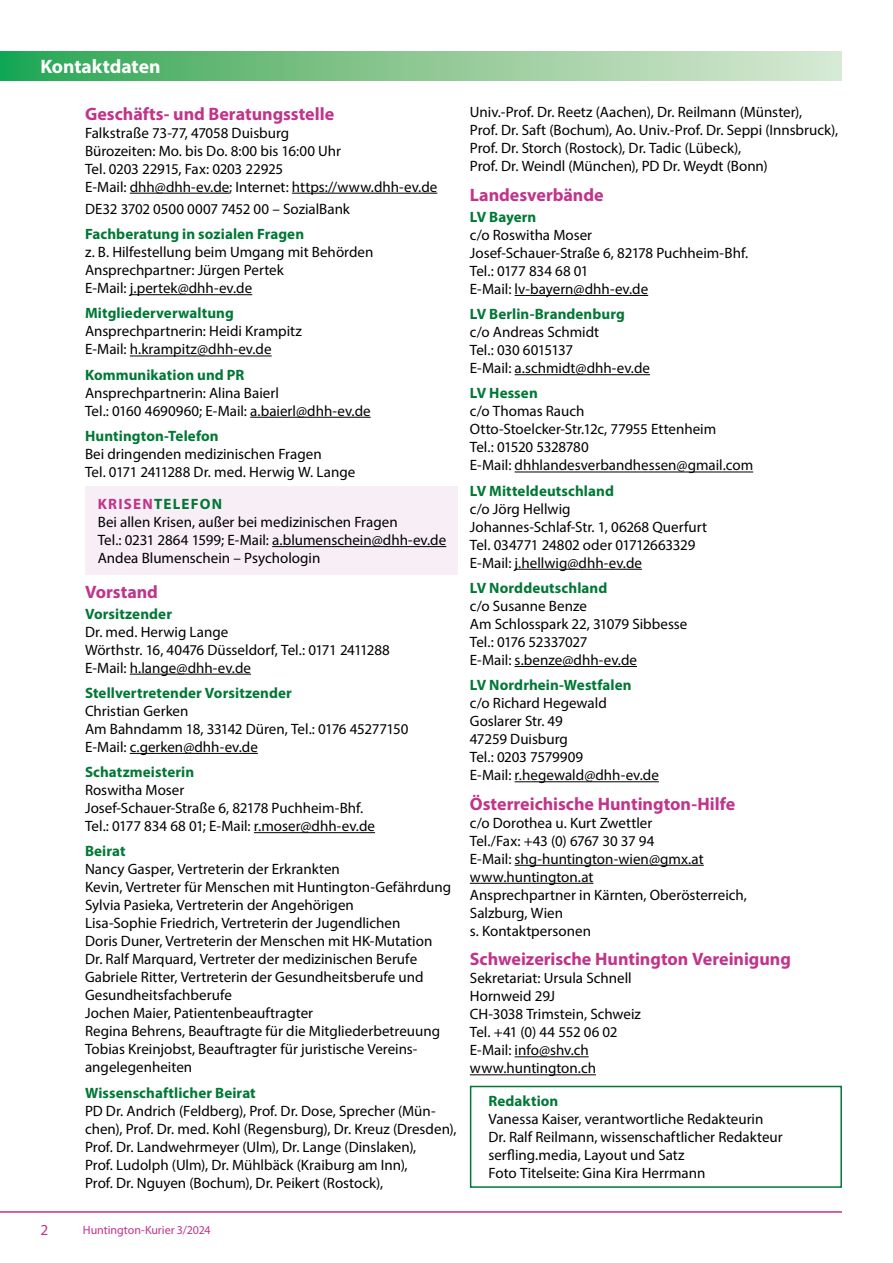
<style>
.page{position:relative;width:893px;height:1263px;background:#fff}
.page>*{position:absolute;margin:0;border:0;box-sizing:border-box;transform-origin:0 0}
.t1{font:700 19.5px "Myriad Pro";color:#fff}
.t2{font:700 18px "Myriad Pro";color:#c1348b}
.t3{font:15.3px "Myriad Pro";color:#c1348b}
.t4{font:15px/18px "Myriad Pro";color:#000}
.t5{font:700 15px "Myriad Pro";letter-spacing:.005em;color:#007835}
.t6{font:12px "Myriad Pro";letter-spacing:-.005em;color:#c1348b}
.s1{font-weight:700;color:#c1348b}
.s2{font-weight:700;color:#007835}
</style>
<div class="page">
<hr style="left:0;top:1211px;width:842px;height:2px;background:#c1348b">
<svg style="left:0;top:51px;width:842px;height:30px;background:#87c793"></svg>
<hr style="left:130px;top:193px;width:99px;height:1px;background:#000">
<hr style="left:292px;top:193px;width:145px;height:1px;background:#000">
<hr style="left:130px;top:294px;width:122px;height:1px;background:#000">
<hr style="left:130px;top:356px;width:142px;height:1px;background:#000">
<hr style="left:250px;top:417px;width:121px;height:1px;background:#000">
<hr style="left:130px;top:674px;width:121px;height:1px;background:#000">
<hr style="left:130px;top:753px;width:128px;height:1px;background:#000">
<hr style="left:254px;top:832px;width:121px;height:1px;background:#000">
<hr style="left:515px;top:295px;width:133px;height:1px;background:#000">
<hr style="left:515px;top:374px;width:135px;height:1px;background:#000">
<hr style="left:515px;top:472px;width:238px;height:1px;background:#000">
<hr style="left:515px;top:569px;width:127px;height:1px;background:#000">
<hr style="left:515px;top:666px;width:122px;height:1px;background:#000">
<hr style="left:515px;top:781px;width:144px;height:1px;background:#000">
<hr style="left:515px;top:865px;width:189px;height:1px;background:#000">
<hr style="left:470px;top:883px;width:123px;height:1px;background:#000">
<hr style="left:515px;top:1056px;width:74px;height:1px;background:#000">
<hr style="left:470px;top:1074px;width:126px;height:1px;background:#000">
<div style="left:470px;top:1086px;width:372px;height:102px;border:2px solid #007835"></div>
<div style="left:85px;top:486px;width:372px;height:89px;background:#f8eef6"></div>
<hr style="left:272px;top:546px;width:174px;height:1px;background:#000">
<h1 class="t1" style="left:40px;top:54px;width:122px">Kontaktdaten</h1>
<p class="t2" style="left:85px;top:102px;width:251px">Geschäfts- und Beratungsstelle</p>
<p class="t4" style="left:85px;top:123px;width:354px">Falkstraße 73-77, 47058 Duisburg<br>Bürozeiten: Mo. bis Do. 8:00 bis 16:00 Uhr<br>Tel. 0203 22915, Fax: 0203 22925<br>E-Mail: dhh@dhh-ev.de; Internet: https://www.dhh-ev.de</p>
<p class="t4" style="left:85px;top:200px;width:266px">DE32 3702 0500 0007 7452 00 – SozialBank</p>
<p class="t5" style="left:85px;top:224px;width:221px">Fachberatung in sozialen Fragen</p>
<p class="t4" style="left:85px;top:243px;width:290px">z. B. Hilfestellung beim Umgang mit Behörden<br>Ansprechpartner: Jürgen Pertek<br>E-Mail: j.pertek@dhh-ev.de</p>
<p class="t5" style="left:85px;top:304px;width:150px">Mitgliederverwaltung</p>
<p class="t4" style="left:85px;top:322px;width:218px">Ansprechpartnerin: Heidi Krampitz<br>E-Mail: h.krampitz@dhh-ev.de</p>
<p class="t5" style="left:85px;top:365px;width:161px">Kommunikation und PR</p>
<p class="t4" style="left:85px;top:383px;width:287px">Ansprechpartnerin: Alina Baierl<br>Tel.: 0160 4690960; E-Mail: a.baierl@dhh-ev.de</p>
<p class="t5" style="left:85px;top:426px;width:135px">Huntington-Telefon</p>
<p class="t4" style="left:85px;top:445px;width:272px">Bei dringenden medizinischen Fragen<br>Tel. 0171 2411288 Dr. med. Herwig W. Lange</p>
<p class="t4" style="left:98px;top:495px;width:350px"><span class="s1">KRISEN</span><span class="s2">TELEFON<br></span>Bei allen Krisen, außer bei medizinischen Fragen<br>Tel.: 0231 2864 1599; E-Mail: a.blumenschein@dhh-ev.de Andea Blumenschein – Psychologin</p>
<p class="t2" style="left:85px;top:580px;width:74px">Vorstand</p>
<p class="t5" style="left:85px;top:604px;width:89px">Vorsitzender</p>
<p class="t4" style="left:85px;top:622px;width:306px">Dr. med. Herwig Lange<br>Wörthstr. 16, 40476 Düsseldorf, Tel.: 0171 2411288<br>E-Mail: h.lange@dhh-ev.de</p>
<p class="t5" style="left:85px;top:683px;width:208px">Stellvertretender Vorsitzender</p>
<p class="t4" style="left:85px;top:702px;width:325px">Christian Gerken<br>Am Bahndamm 18, 33142 Düren, Tel.: 0176 45277150<br>E-Mail: c.gerken@dhh-ev.de</p>
<p class="t5" style="left:85px;top:762px;width:111px">Schatzmeisterin</p>
<p class="t4" style="left:85px;top:781px;width:291px">Roswitha Moser<br>Josef-Schauer-Straße 6, 82178 Puchheim-Bhf.<br>Tel.: 0177 834 68 01; E-Mail: r.moser@dhh-ev.de</p>
<p class="t5" style="left:85px;top:841px;width:42px">Beirat</p>
<p class="t4" style="left:85px;top:860px;width:368px">Nancy Gasper, Vertreterin der Erkrankten<br>Kevin, Vertreter für Menschen mit Huntington-Gefährdung Sylvia Pasieka, Vertreterin der Angehörigen<br>Lisa-Sophie Friedrich, Vertreterin der Jugendlichen<br>Doris Duner, Vertreterin der Menschen mit HK-Mutation Dr. Ralf Marquard, Vertreter der medizinischen Berufe Gabriele Ritter, Vertreterin der Gesundheitsberufe und Gesundheitsfachberufe<br>Jochen Maier, Patientenbeauftragter<br>Regina Behrens, Beauftragte für die Mitgliederbetreuung Tobias Kreinjobst, Beauftragter für juristische Vereins&shy;angelegenheiten</p>
<p class="t5" style="left:85px;top:1083px;width:172px">Wissenschaftlicher Beirat</p>
<p class="t4" style="left:85px;top:1101px;width:373px">PD Dr. Andrich (Feldberg), Prof. Dr. Dose, Sprecher (Mün&shy;chen), Prof. Dr. med. Kohl (Regensburg), Dr. Kreuz (Dresden), Prof. Dr. Landwehrmeyer (Ulm), Dr. Lange (Dinslaken),<br>Prof. Ludolph (Ulm), Dr. Mühlbäck (Kraiburg am Inn),<br>Prof. Dr. Nguyen (Bochum), Dr. Peikert (Rostock),</p>
<p class="t3" style="left:40px;top:1220px;width:9px">2</p>
<p class="t6" style="left:83px;top:1223px;width:129px">Huntington-Kurier 3/2024</p>
<p class="t4" style="left:470px;top:103px;width:370px">Univ.-Prof. Dr. Reetz (Aachen), Dr. Reilmann (Münster),<br>Prof. Dr. Saft (Bochum), Ao. Univ.-Prof. Dr. Seppi (Innsbruck), Prof. Dr. Storch (Rostock), Dr. Tadic (Lübeck),<br>Prof. Dr. Weindl (München), PD Dr. Weydt (Bonn)</p>
<p class="t2" style="left:470px;top:183px;width:135px">Landesverbände</p>
<p class="t5" style="left:470px;top:207px;width:68px">LV Bayern</p>
<p class="t4" style="left:470px;top:226px;width:280px">c/o Roswitha Moser<br>Josef-Schauer-Straße 6, 82178 Puchheim-Bhf.<br>Tel.: 0177 834 68 01<br>E-Mail: lv-bayern@dhh-ev.de</p>
<p class="t5" style="left:470px;top:304px;width:157px">LV Berlin-Brandenburg</p>
<p class="t4" style="left:470px;top:323px;width:182px">c/o Andreas Schmidt<br>Tel.: 030 6015137<br>E-Mail: a.schmidt@dhh-ev.de</p>
<p class="t5" style="left:470px;top:384px;width:69px">LV Hessen</p>
<p class="t4" style="left:470px;top:402px;width:285px">c/o Thomas Rauch<br>Otto-Stoelcker-Str.12c, 77955 Ettenheim<br>Tel.: 01520 5328780<br>E-Mail: dhhlandesverbandhessen@gmail.com</p>
<p class="t5" style="left:470px;top:481px;width:146px">LV Mitteldeutschland</p>
<p class="t4" style="left:470px;top:499px;width:239px">c/o Jörg Hellwig<br>Johannes-Schlaf-Str. 1, 06268 Querfurt<br>Tel. 034771 24802 oder 01712663329<br>E-Mail: j.hellwig@dhh-ev.de</p>
<p class="t5" style="left:470px;top:578px;width:139px">LV Norddeutschland</p>
<p class="t4" style="left:470px;top:597px;width:219px">c/o Susanne Benze<br>Am Schlosspark 22, 31079 Sibbesse<br>Tel.: 0176 52337027<br>E-Mail: s.benze@dhh-ev.de</p>
<p class="t5" style="left:470px;top:675px;width:163px">LV Nordrhein-Westfalen</p>
<p class="t4" style="left:470px;top:694px;width:191px">c/o Richard Hegewald<br>Goslarer Str. 49<br>47259 Duisburg<br>Tel.: 0203 7579909<br>E-Mail: r.hegewald@dhh-ev.de</p>
<p class="t2" style="left:470px;top:792px;width:267px">Österreichische Huntington-Hilfe</p>
<p class="t4" style="left:470px;top:813px;width:279px">c/o Dorothea u. Kurt Zwettler<br>Tel./Fax: +43 (0) 6767 30 37 94<br>E-Mail: shg-huntington-wien@gmx.at www.huntington.at<br>Ansprechpartner in Kärnten, Oberösterreich,<br>Salzburg, Wien<br>s. Kontaktpersonen</p>
<p class="t2" style="left:470px;top:947px;width:323px">Schweizerische Huntington Vereinigung</p>
<p class="t4" style="left:470px;top:969px;width:173px">Sekretariat: Ursula Schnell<br>Hornweid 29J<br>CH-3038 Trimstein, Schweiz<br>Tel. +41 (0) 44 552 06 02<br>E-Mail: info@shv.ch www.huntington.ch</p>
<p class="t5" style="left:488px;top:1091px;width:72px">Redaktion</p>
<p class="t4" style="left:488px;top:1110px;width:296px">Vanessa Kaiser, verantwortliche Redakteurin Dr. Ralf Reilmann, wissenschaftlicher Redakteur serfling.media, Layout und Satz<br>Foto Titelseite: Gina Kira Herrmann</p>
</div>
